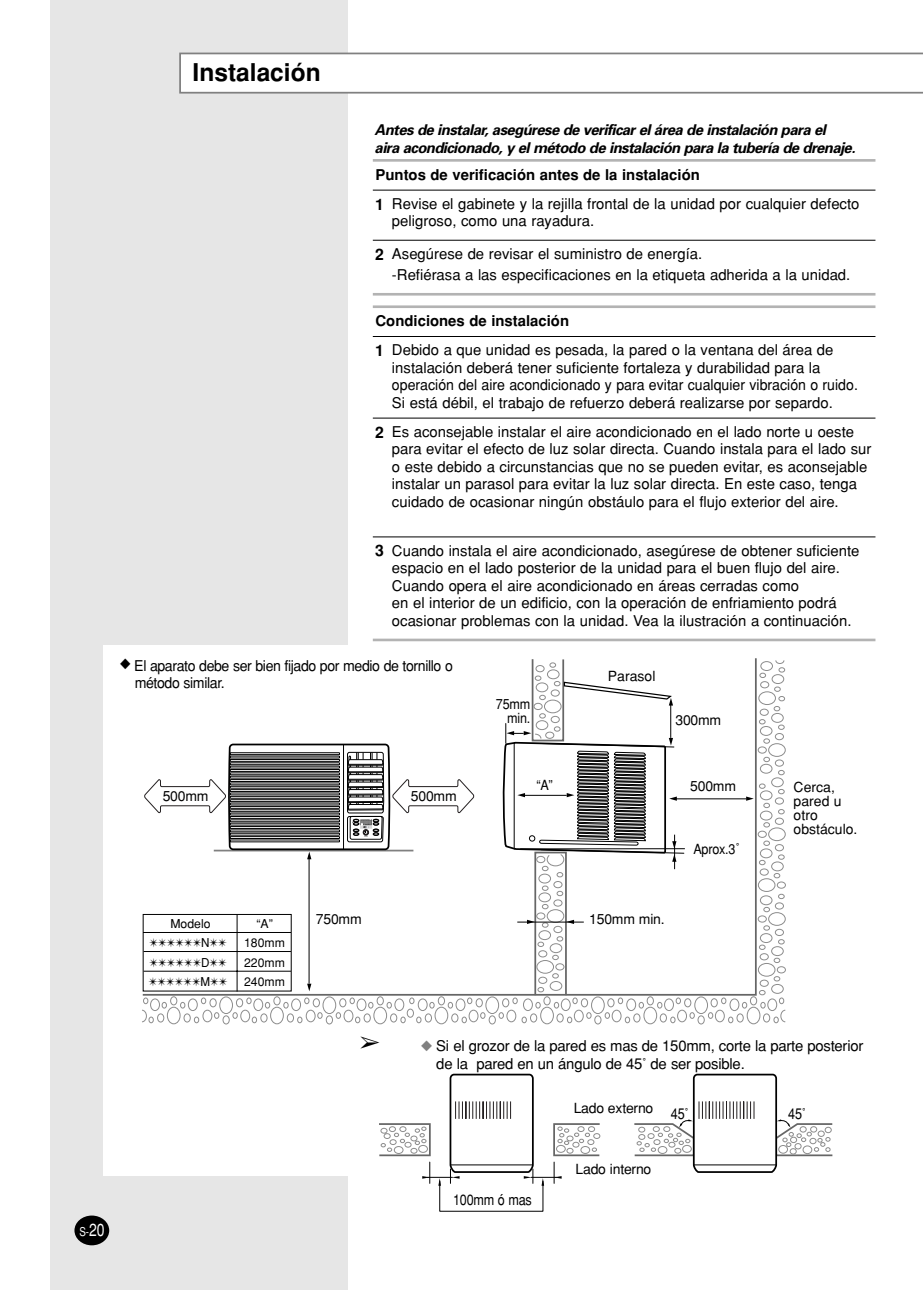
<style>
.page{position:relative;width:923px;height:1290px;background:#fff}
.page>*{position:absolute;margin:0;border:0;box-sizing:border-box;transform-origin:0 0}
.t1{font:700 24.5px "Helvetica";color:#000}
.t2{font:700 15.75px "Helvetica";color:#000}
.t3{font:14.88px/17.5px "Helvetica";color:#000}
.t4{font:italic 700 14.88px/17.5px "Univers";letter-spacing:-.04em;color:#000}
.t5{font:700 14.88px "Helvetica";color:#000}
.t6{font:14.88px/16.6px "Helvetica";letter-spacing:-.025em;color:#000;scale:.95 1}
.t7{font:14.88px "Helvetica";color:#000;scale:.85 1}
.t8{font:14px/14px "Helvetica";letter-spacing:-.015em;color:#000}
.t9{font:14px/14px "Helvetica";letter-spacing:-.015em;color:#000;text-align:right;scale:.9 1}
.t10{font:12.25px/19.2px "Helvetica";color:#000;text-align:center}
.t11{font:12.25px "Helvetica";color:#fff;scale:.8 1}
.s1{font-size:14.88px}
.s2{font-size:17.5px}
.s3{color:#808080}
</style>
<div class="page">
<div style="left:50px;top:0;width:297px;height:1290px;background:#e6e6e6"></div>
<svg style="left:179px;top:53px;width:743px;height:41px"></svg>
<div style="left:104px;top:645px;width:770px;height:530px;background:#fff"></div>
<svg style="left:142px;top:992px;width:644px;height:33px"></svg>
<svg style="left:380px;top:1073px;width:220px;height:113px"></svg>
<svg style="left:634px;top:1073px;width:199px;height:100px"></svg>
<hr style="left:450px;top:1164px;width:82px;height:1px;background:#000">
<hr style="left:373px;top:159px;width:502px;height:3px;background:#b3b3b3">
<hr style="left:373px;top:293px;width:502px;height:3px;background:#b3b3b3">
<hr style="left:373px;top:190px;width:502px;height:1px;background:#000">
<hr style="left:373px;top:240px;width:502px;height:1px;background:#000">
<hr style="left:373px;top:305px;width:502px;height:3px;background:#b3b3b3">
<hr style="left:373px;top:336px;width:502px;height:1px;background:#000">
<hr style="left:373px;top:418px;width:502px;height:1px;background:#000">
<svg style="left:142px;top:536px;width:734px;height:456px"></svg>
<hr style="left:236px;top:915px;width:1px;height:76px;background:#000">
<hr style="left:144px;top:951px;width:147px;height:1px;background:#000">
<hr style="left:144px;top:971px;width:147px;height:1px;background:#000">
<div style="left:74px;top:1215px;width:35px;height:30px;background:#000;border-radius:50%"></div>
<h1 class="t1" style="left:192px;top:63px;width:129px">Instalación</h1>
<p class="t4" style="left:374px;top:123px;width:482px">Antes de instalar, asegúrese de verificar el área de instalación para el<br>aira acondicionado, y el método de instalación para la tubería de drenaje.</p>
<p class="t5" style="left:375px;top:169px;width:326px">Puntos de verificación antes de la instalación</p>
<p class="t3" style="left:392px;top:196px;width:469px">Revise el gabinete y la rejilla frontal de la unidad por cualquier defecto peligroso, como una rayadura.</p>
<p class="t2" style="left:375px;top:198px;width:10px">1</p>
<p class="t2" style="left:375px;top:248px;width:10px">2</p>
<p class="t3" style="left:392px;top:245px;width:460px;line-height:21px">Asegúrese de revisar el suministro de energía.<br>-Refiérasa a las especificaciones en la etiqueta adherida a la unidad.</p>
<p class="t5" style="left:375px;top:316px;width:195px">Condiciones de instalación</p>
<p class="t3" style="left:392px;top:343px;width:467px">Debido a que unidad es pesada, la pared o la ventana del área de instalación deberá tener suficiente fortaleza y durabilidad para la operación del aire acondicionado y para evitar cualquier vibración o ruido.<br>Si está débil, el trabajo de refuerzo deberá realizarse por separdo.</p>
<p class="t2" style="left:375px;top:344px;width:10px">1</p>
<p class="t2" style="left:375px;top:426px;width:10px">2</p>
<p class="t3" style="left:392px;top:424px;width:481px">Es aconsejable instalar el aire acondicionado en el lado norte u oeste para evitar el efecto de luz solar directa. Cuando instala para el lado sur o este debido a circunstancias que no se pueden evitar, es aconsejable instalar un parasol para evitar la luz solar directa. En este caso, tenga cuidado de ocasionar ningún obstáulo para el flujo exterior del aire.</p>
<p class="t2" style="left:375px;top:545px;width:10px">3</p>
<p class="t3" style="left:392px;top:543px;width:469px">Cuando instala el aire acondicionado, asegúrese de obtener suficiente espacio en el lado posterior de la unidad para el buen flujo del aire.<br>Cuando opera el aire acondicionado en áreas cerradas como<br>en el interior de un edificio, con la operación de enfriamiento podrá ocasionar problemas con la unidad. Vea la ilustración a continuación.</p>
<p class="t6" style="left:135px;top:659px;width:336px;text-indent:-15px">◆ El aparato debe ser bien fijado por medio de tornillo o método similar.</p>
<p class="t8" style="left:163px;top:790px;width:47px">500mm</p>
<p class="t8" style="left:411px;top:790px;width:47px">500mm</p>
<p class="t9" style="left:496px;top:699px;width:40px">75mm min.</p>
<p class="t9" style="left:536px;top:779px;width:20px">“A”</p>
<p class="t8" style="left:607px;top:670px;width:49px">Parasol</p>
<p class="t8" style="left:675px;top:715px;width:47px">300mm</p>
<p class="t8" style="left:690px;top:780px;width:47px">500mm</p>
<p class="t8" style="left:793px;top:782px;width:65px">Cerca, pared u otro obstáculo.</p>
<p class="t9" style="left:693px;top:844px;width:53px">Aprox.3<span class="s1">˚</span></p>
<p class="t11" style="left:79px;top:1227px;width:33px">S-<span class="s2">20</span></p>
<p class="t10" style="left:148px;top:915px;width:81px">Modelo ✴✴✴✴✴✴N✴✴ ✴✴✴✴✴✴D✴✴ ✴✴✴✴✴✴M✴✴</p>
<p class="t10" style="left:244px;top:915px;width:42px">“A”<br>180mm<br>220mm<br>240mm</p>
<p class="t8" style="left:316px;top:913px;width:47px">750mm</p>
<p class="t8" style="left:589px;top:913px;width:77px">150mm min.</p>
<p class="t3" style="left:436px;top:1038px;width:428px;text-indent:-77px">➢ <span class="s3">◆</span> Si el grozor de la pared es mas de 150mm, corte la parte posterior de la pared en un ángulo de 45˚ de ser posible.</p>
<p class="t7" style="left:453px;top:1194px;width:94px">100mm ó mas</p>
<p class="t8" style="left:573px;top:1102px;width:81px">Lado externo</p>
<p class="t8" style="left:575px;top:1163px;width:77px">Lado interno</p>
<p class="t7" style="left:670px;top:1108px;width:22px">45˚</p>
<p class="t7" style="left:788px;top:1108px;width:22px">45˚</p>
</div>
